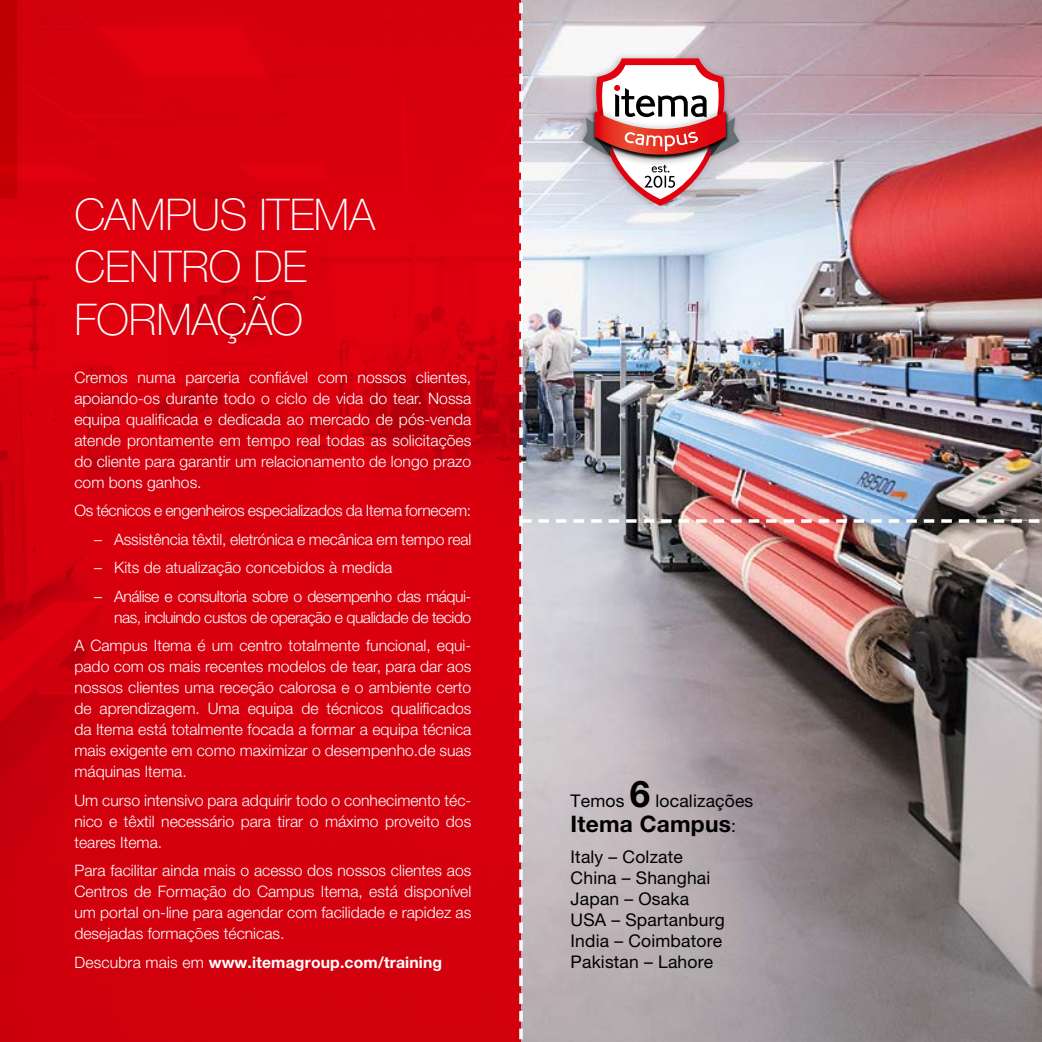
<style>
.page{position:relative;width:1042px;height:1042px;background:#fff}
.page>*{position:absolute;margin:0;border:0;box-sizing:border-box;transform-origin:0 0}
.t1{font:100 43.75px/52.5px "Helvetica Neue LT Pro";letter-spacing:-.005em;color:#fff}
.t2{font:700 22.75px "Helvetica Neue LT Pro";letter-spacing:.01em;color:#000}
.t3{font:17.5px/21px "Helvetica Neue LT Pro";letter-spacing:.01em;color:#000}
.t4{font:300 15.75px/21px "Helvetica Neue LT Pro";color:#fff;text-align:justify}
.t5{font:300 15.75px/21px "Helvetica Neue LT Pro";letter-spacing:-.03em;color:#fff;text-align:right}
.t6{font:300 15.75px "Helvetica Neue LT Pro";letter-spacing:-.02em;color:#fff}
.t7{font:700 15.75px "Helvetica Neue LT Pro";letter-spacing:.01em;color:#fff}
.s1{font-weight:300}
.s2{font-weight:700;font-size:36.75px}
.s3{font-weight:400;font-size:17.5px}
</style>
<div class="page">
<div style="left:0;top:0;width:521px;height:1042px;background:#d7000e"></div>
<img style="left:519px;top:0;width:523px;height:1042px">
<h1 class="t1" style="left:74px;top:188px;width:302px">CAMPUS ITEMA<br>CENTRO DE<br>FORMAÇÃO</h1>
<p class="t4" style="left:74px;top:366px;width:398px">Cremos numa parceria confiável com nossos clientes, apoiando-os durante todo o ciclo de vida do tear. Nossa equipa qualificada e dedicada ao mercado de pós-venda atende prontamente em tempo real todas as solicitações do cliente para garantir um relacionamento de longo prazo com bons ganhos.</p>
<p class="t6" style="left:74px;top:501px;width:398px">Os técnicos e engenheiros especializados da Itema fornecem:</p>
<p class="t4" style="left:94px;top:528px;width:379px">– Assistência têxtil, eletrónica e mecânica em tempo real</p>
<p class="t4" style="left:94px;top:557px;width:299px">– Kits de atualização concebidos à medida</p>
<p class="t5" style="left:94px;top:585px;width:379px">– Análise e consultoria sobre o desempenho das máqui&shy;nas, incluindo custos de operação e qualidade de tecido</p>
<p class="t4" style="left:74px;top:635px;width:398px">A Campus Itema é um centro totalmente funcional, equi&shy;pado com os mais recentes modelos de tear, para dar aos nossos clientes uma receção calorosa e o ambiente certo de aprendizagem. Uma equipa de técnicos qualificados da Itema está totalmente focada a formar a equipa técnica mais exigente em como maximizar o desempenho.de suas máquinas Itema.</p>
<p class="t4" style="left:74px;top:789px;width:398px">Um curso intensivo para adquirir todo o conhecimento téc&shy;nico e têxtil necessário para tirar o máximo proveito dos teares Itema.</p>
<p class="t4" style="left:74px;top:859px;width:398px">Para facilitar ainda mais o acesso dos nossos clientes aos Centros de Formação do Campus Itema, está disponível um portal on-line para agendar com facilidade e rapidez as desejadas formações técnicas.</p>
<p class="t7" style="left:74px;top:952px;width:369px"><span class="s1">Descubra mais em</span> www.itemagroup.com/training</p>
<p class="t3" style="left:570px;top:790px;width:184px">Temos <span class="s2">6</span> localizações</p>
<h2 class="t2" style="left:570px;top:809px;width:167px">Itema Campus<span class="s3">:</span></h2>
<p class="t3" style="left:570px;top:845px;width:156px">Italy – Colzate<br>China – Shanghai<br>Japan – Osaka<br>USA – Spartanburg<br>India – Coimbatore<br>Pakistan – Lahore</p>
</div>
